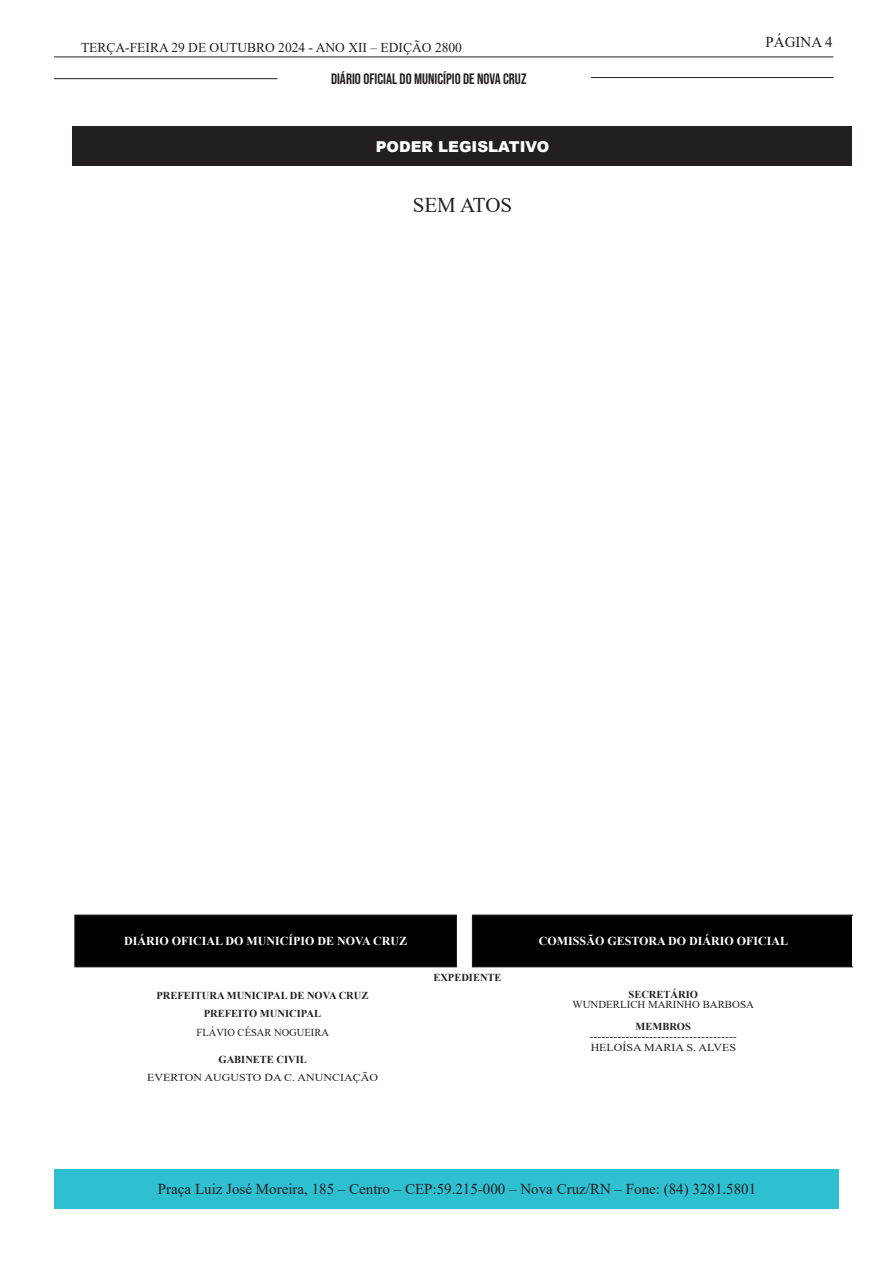
<style>
.page{position:relative;width:893px;height:1263px;background:#fff}
.page>*{position:absolute;margin:0;border:0;box-sizing:border-box;transform-origin:0 0}
.t1{font:21px "Times New Roman";color:#231f20}
.t2{font:15px "Times New Roman";color:#231f20}
.t3{font:15px "Bebas Neue";color:#231f20}
.t4{font:900 15px "Arial";color:#fff}
.t5{font:13.5px "Times New Roman";color:#231f20}
.t6{font:700 12.15px "Times New Roman";color:#fff}
.t7{font:10.65px/10.6px "Times New Roman";color:#231f20;text-align:center;scale:1.13 1}
.t8{font:700 10.65px/18.1px "Times New Roman";color:#231f20;text-align:center}
.t9{font:10.65px/10.6px "Times New Roman";color:#231f20;text-align:center}
.s1{font-weight:700}
.s2{font-weight:400}
</style>
<div class="page">
<hr style="left:54px;top:78px;width:223px;height:1px;background:#231f20">
<hr style="left:54px;top:57px;width:779px;height:1px;background:#231f20">
<hr style="left:591px;top:77px;width:242px;height:1px;background:#231f20">
<div style="left:54px;top:1169px;width:785px;height:40px;background:#2ebfd1"></div>
<div style="left:472px;top:914px;width:380px;height:53px;background:#000"></div>
<div style="left:75px;top:915px;width:381px;height:52px;background:#000"></div>
<div style="left:74px;top:914px;width:383px;height:53px;border:1px solid #231f20"></div>
<div style="left:73px;top:127px;width:779px;height:39px;background:#231f20"></div>
<p class="t5" style="left:81px;top:37px;width:382px">TERÇA-FEIRA 29 DE OUTUBRO 2024 - ANO XII – EDIÇÃO 2800</p>
<h2 class="t3" style="left:331px;top:70px;width:197px">DIÁRIO OFICIAL DO MUNICÍPIO DE NOVA CRUZ</h2>
<p class="t4" style="left:376px;top:136px;width:175px">PODER LEGISLATIVO</p>
<p class="t1" style="left:413px;top:190px;width:101px">SEM ATOS</p>
<h2 class="t2" style="left:765px;top:31px;width:69px">PÁGINA 4</h2>
<p class="t6" style="left:124px;top:932px;width:285px">DIÁRIO OFICIAL DO MUNICÍPIO DE NOVA CRUZ</p>
<p class="t6" style="left:539px;top:932px;width:251px">COMISSÃO GESTORA DO DIÁRIO OFICIAL</p>
<p class="t8" style="left:433px;top:967px;width:70px">EXPEDIENTE</p>
<p class="t9" style="left:573px;top:988px;width:183px"><span class="s1">SECRETÁRIO<br></span>WUNDERLICH MARINHO BARBOSA</p>
<p class="t7" style="left:590px;top:1020px;width:132px"><span class="s1">MEMBROS </span>-------------------------------------<br>HELOÍSA MARIA S. ALVES</p>
<p class="t8" style="left:156px;top:986px;width:213px">PREFEITURA MUNICIPAL DE NOVA CRUZ<br>PREFEITO MUNICIPAL<br><span class="s2">FLÁVIO CÉSAR NOGUEIRA</span></p>
<p class="t7" style="left:147px;top:1050px;width:206px;line-height:18.1px"><span class="s1">GABINETE CIVIL<br></span>EVERTON AUGUSTO DA C. ANUNCIAÇÃO</p>
<h2 class="t2" style="left:158px;top:1179px;width:600px">Praça Luiz José Moreira, 185 – Centro – CEP:59.215-000 – Nova Cruz/RN – Fone: (84) 3281.5801</h2>
</div>
